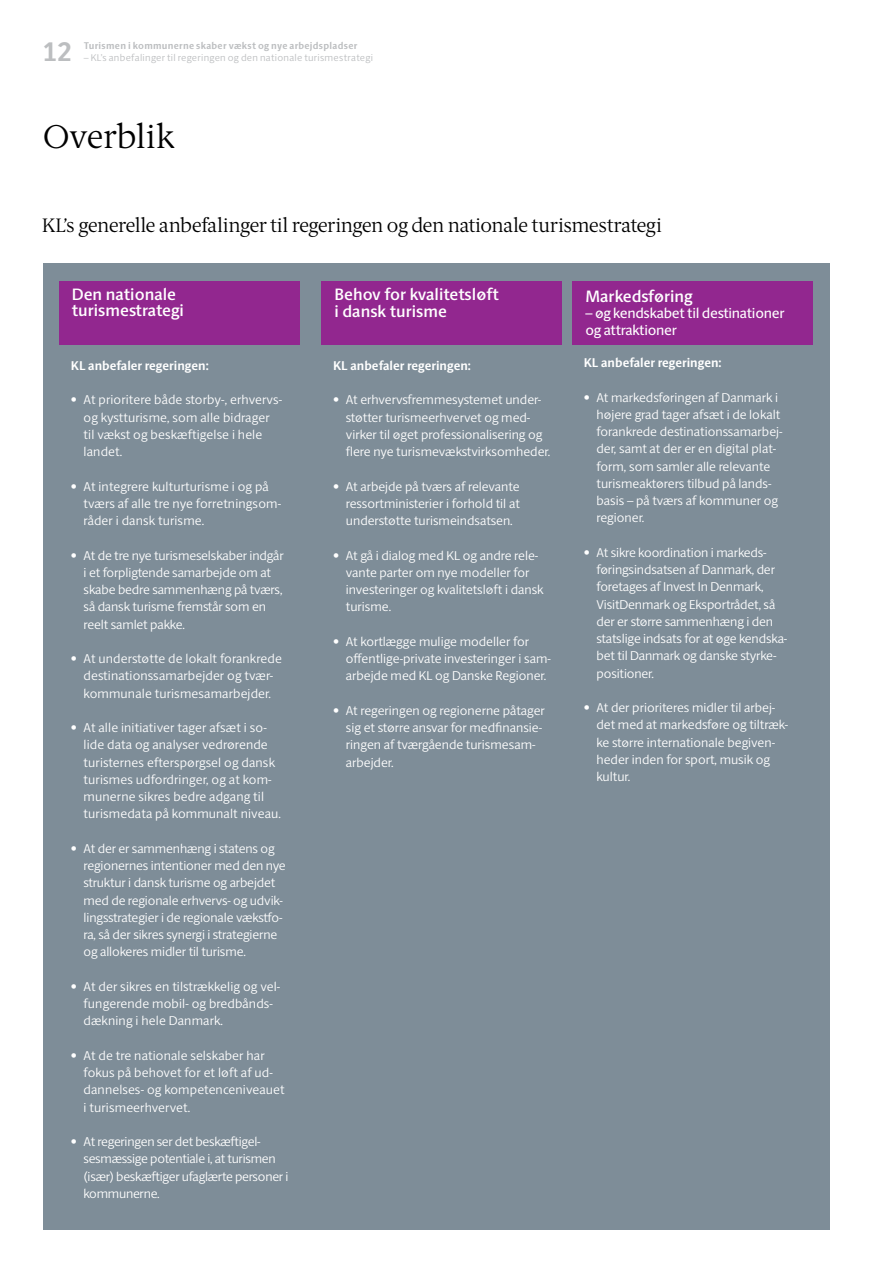
<style>
.page{position:relative;width:893px;height:1263px;background:#fff}
.page>*{position:absolute;margin:0;border:0;box-sizing:border-box;transform-origin:0 0}
.t1{font:300 33px "ID Serif";letter-spacing:-.005em;color:#000}
.t2{font:700 27px "ID Sans";color:#bcbec0}
.t3{font:300 19.5px "ID Serif";letter-spacing:-.03em;color:#000}
.t4{font:600 16.5px/16.5px "ID Sans";color:#fff}
.t5{font:14.25px/16.5px "ID Sans";letter-spacing:-.02em;color:#fff}
.t6{font:300 12.75px/17.2px "ID Sans";color:#fff}
.t7{font:300 12.75px/17.2px "ID Sans";letter-spacing:-.02em;color:#fff}
.t8{font:700 12.75px "ID Sans";color:#fff}
.t9{font:300 9.75px "ID Sans";letter-spacing:.03em;color:#bcbec0}
.t10{font:700 9.75px "ID Sans";letter-spacing:.025em;color:#bcbec0}
</style>
<div class="page">
<div style="left:43px;top:264px;width:787px;height:966px;background:#7e8d98"></div>
<div style="left:60px;top:281px;width:240px;height:64px;background:#92278f"></div>
<div style="left:321px;top:281px;width:240px;height:64px;background:#92278f"></div>
<div style="left:573px;top:281px;width:240px;height:64px;background:#92278f"></div>
<p class="t10" style="left:84px;top:40px;width:275px">Turismen i kommunerne skaber vækst og nye arbejdspladser</p>
<h2 class="t2" style="left:43px;top:35px;width:31px">12</h2>
<p class="t9" style="left:84px;top:51px;width:291px">– KL’s anbefalinger til regeringen og den nationale turismestrategi</p>
<h1 class="t1" style="left:43px;top:117px;width:133px">Overblik</h1>
<h3 class="t3" style="left:42px;top:213px;width:622px">KL’s generelle anbefalinger til regeringen og den nationale turismestrategi</h3>
<p class="t4" style="left:72px;top:286px;width:114px">Den nationale turismestrategi</p>
<p class="t8" style="left:71px;top:357px;width:139px">KL anbefaler regeringen:</p>
<p class="t6" style="left:84px;top:391px;width:200px;text-indent:-13px">• At prioritere både storby-, erhvervs&shy;og kystturisme, som alle bidrager til vækst og beskæftigelse i hele landet.</p>
<p class="t6" style="left:84px;top:477px;width:199px;text-indent:-13px">• At integrere kulturturisme i og på tværs af alle tre nye forretningsom&shy;råder i dansk turisme.</p>
<p class="t6" style="left:84px;top:546px;width:202px;text-indent:-13px">• At de tre nye turismeselskaber indgår i et forpligtende samarbejde om at skabe bedre sammenhæng på tværs, så dansk turisme fremstår som en reelt samlet pakke.</p>
<p class="t6" style="left:71px;top:650px;width:212px;text-align:center">• At understøtte de lokalt forankrede destinationssamarbejder og tvær&shy;kommunale turismesamarbejder.</p>
<p class="t6" style="left:84px;top:719px;width:199px;text-indent:-13px">• At alle initiativer tager afsæt i so&shy;lide data og analyser vedrørende turisternes efterspørgsel og dansk turismes udfordringer, og at kom&shy;munerne sikres bedre adgang til turismedata på kommunalt niveau.</p>
<p class="t6" style="left:84px;top:840px;width:204px;text-indent:-13px">• At der er sammenhæng i statens og regionernes intentioner med den nye struktur i dansk turisme og arbejdet med de regionale erhvervs- og udvik&shy;lingsstrategier i de regionale vækstfo&shy;ra, så der sikres synergi i strategierne og allokeres midler til turisme.</p>
<p class="t6" style="left:84px;top:978px;width:198px;text-indent:-13px">• At der sikres en tilstrækkelig og vel&shy;fungerende mobil- og bredbånds&shy;dækning i hele Danmark.</p>
<p class="t6" style="left:84px;top:1047px;width:203px;text-indent:-13px">• At de tre nationale selskaber har fokus på behovet for et løft af ud&shy;dannelses- og kompetenceniveauet i turismeerhvervet.</p>
<p class="t7" style="left:84px;top:1133px;width:206px;text-indent:-13px">• At regeringen ser det beskæftigel&shy;sesmæssige potentiale i, at turismen (især) beskæftiger ufaglærte personer i kommunerne.</p>
<p class="t4" style="left:335px;top:287px;width:166px">Behov for kvalitetsløft i dansk turisme</p>
<p class="t8" style="left:333px;top:357px;width:139px">KL anbefaler regeringen:</p>
<p class="t6" style="left:346px;top:391px;width:206px;text-indent:-13px">• At erhvervsfremmesystemet under&shy;støtter turismeerhvervet og med&shy;virker til øget professionalisering og flere nye turismevækstvirksomheder.</p>
<p class="t6" style="left:346px;top:477px;width:176px;text-align:justify;text-indent:-13px">• At arbejde på tværs af relevante ressortministerier i forhold til at understøtte turismeindsatsen.</p>
<p class="t6" style="left:346px;top:546px;width:199px;text-indent:-13px">• At gå i dialog med KL og andre rele&shy;vante parter om nye modeller for investeringer og kvalitetsløft i dansk turisme.</p>
<p class="t6" style="left:346px;top:633px;width:207px;text-indent:-13px">• At kortlægge mulige modeller for offentlige-private investeringer i sam&shy;arbejde med KL og Danske Regioner.</p>
<p class="t6" style="left:346px;top:702px;width:201px;text-indent:-13px">• At regeringen og regionerne påtager sig et større ansvar for medfinansie&shy;ringen af tværgående turismesam&shy;arbejder.</p>
<p class="t4" style="left:585px;top:288px;width:109px">Markedsføring</p>
<p class="t5" style="left:585px;top:305px;width:201px">– øg kendskabet til destinationer og attraktioner</p>
<p class="t8" style="left:584px;top:355px;width:139px">KL anbefaler regeringen:</p>
<p class="t6" style="left:596px;top:388px;width:187px;text-indent:-13px">• At markedsføringen af Danmark i højere grad tager afsæt i de lokalt forankrede destinationssamarbej&shy;der, samt at der er en digital plat&shy;form, som samler alle relevante turismeaktørers tilbud på lands&shy;basis – på tværs af kommuner og regioner.</p>
<p class="t6" style="left:596px;top:544px;width:192px;text-indent:-13px">• At sikre koordination i markeds&shy;føringsindsatsen af Danmark, der foretages af I nvest I n Denmark,<br>VisitDenmark og Eksportrådet, så der er større sammenhæng i den statslige indsats for at øge kendska&shy;bet til Danmark og danske styrke&shy;positioner.</p>
<p class="t6" style="left:596px;top:699px;width:193px;text-indent:-13px">• At der prioriteres midler til arbej&shy;det med at markedsføre og tiltræk&shy;ke større internationale begiven&shy;heder inden for sport, musik og kultur.</p>
</div>
